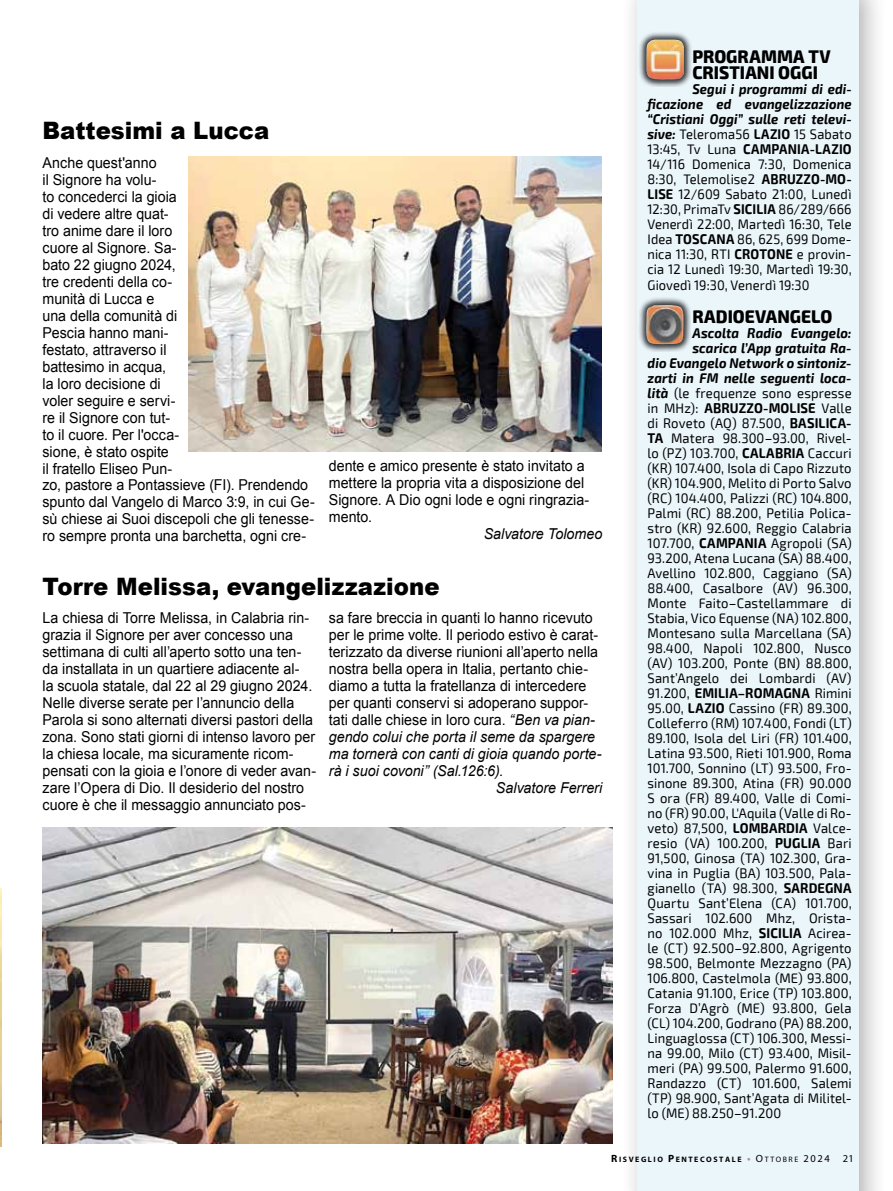
<style>
.page{position:relative;width:893px;height:1191px;background:#fff}
.page>*{position:absolute;margin:0;border:0;box-sizing:border-box;transform-origin:0 0}
.t1{font:900 24px "Arial";color:#000;scale:.95 1}
.t2{font:800 18px/16.5px "Exo 2";color:#000;scale:.95 1}
.t3{font:15px/17px "Arial";color:#000;scale:.95 1}
.t4{font:italic 15px "Arial";color:#000;scale:.95 1}
.t5{font:13.8px/15px "Exo 2";letter-spacing:.01em;color:#000;text-align:justify;scale:.94 1}
.t6{font:13.8px/15.1px "Exo 2";letter-spacing:.01em;color:#000;text-align:justify;scale:.93 1}
.t7{font:italic 700 13.8px "Exo 2";letter-spacing:.005em;color:#000;scale:.94 1}
.t8{font:700 13.8px "Exo 2";letter-spacing:.005em;color:#000;scale:.94 1}
.t9{font:700 7.8px "Myriad Pro";letter-spacing:.2em;color:#000}
.s1{font-style:italic}
.s2{font-weight:700;font-style:italic}
.s3{font-weight:700}
.s4{font-weight:400}
.s5{font-size:10.5px}
.s6{font-size:10.5px;color:#9c9d9f}
.s7{font-weight:400;font-size:10.5px}
</style>
<div class="page">
<div style="left:619px;top:0;width:269px;height:1191px;background:#000;opacity:.4"></div>
<div style="left:638px;top:0;width:221px;height:1191px;background:#e6f4fb"></div>
<svg style="left:637px;top:29px;width:54px;height:58px"></svg>
<img style="left:646px;top:40px;width:38px;height:41px">
<svg style="left:636px;top:295px;width:55px;height:57px"></svg>
<img style="left:646px;top:305px;width:39px;height:40px">
<img style="left:188px;top:156px;width:413px;height:296px">
<img style="left:43px;top:827px;width:570px;height:316px">
<h1 class="t1" style="left:43px;top:113px;width:240px">Battesimi a Lucca</h1>
<p class="t3" style="left:43px;top:155px;width:288px">Anche quest'anno<br>il Signore ha volu-<br>to concederci la gioia<br>di vedere altre quat-<br>tro anime dare il loro<br>cuore al Signore. Sa-<br>bato 22 giugno 2024,<br>tre credenti della co-<br>munità di Lucca e<br>una della comunità di<br>Pescia hanno mani-<br>festato, attraverso il<br>battesimo in acqua,<br>la loro decisione di<br>voler seguire e servi-<br>re il Signore con tut-<br>to il cuore. Per l'occa-<br>sione, è stato ospite<br>il fratello Eliseo Pun-<br>zo, pastore a Pontassieve (FI). Prendendo spunto dal Vangelo di Marco 3:9, in cui Ge&shy;sù chiese ai Suoi discepoli che gli tenesse&shy;ro sempre pronta una barchetta, ogni cre-</p>
<p class="t3" style="left:329px;top:458px;width:276px">dente e amico presente è stato invitato a mettere la propria vita a disposizione del<br>Signore. A Dio ogni lode e ogni ringrazia&shy;mento.</p>
<p class="t4" style="left:484px;top:524px;width:126px">Salvatore Tolomeo</p>
<h1 class="t1" style="left:43px;top:568px;width:419px">Torre Melissa, evangelizzazione</h1>
<p class="t3" style="left:43px;top:610px;width:289px">La chiesa di Torre Melissa, in Calabria rin&shy;grazia il Signore per aver concesso una settimana di culti all’aperto sotto una ten&shy;da installata in un quartiere adiacente al-<br>la scuola statale, dal 22 al 29 giugno 2024.<br>Nelle diverse serate per l’annuncio della Parola si sono alternati diversi pastori della zona. Sono stati giorni di intenso lavoro per la chiesa locale, ma sicuramente ricom&shy;pensati con la gioia e l’onore di veder avan&shy;zare l’Opera di Dio. Il desiderio del nostro cuore è che il messaggio annunciato pos-</p>
<p class="t3" style="left:329px;top:610px;width:279px">sa fare breccia in quanti lo hanno ricevuto</p>
<p class="t3" style="left:329px;top:627px;width:285px">per le prime volte. Il periodo estivo è carat-</p>
<p class="t3" style="left:329px;top:644px;width:285px">terizzato da diverse riunioni all’aperto nella</p>
<p class="t3" style="left:329px;top:660px;width:274px">nostra bella opera in Italia, pertanto chie-</p>
<p class="t3" style="left:329px;top:677px;width:273px">diamo a tutta la fratellanza di intercedere</p>
<p class="t3" style="left:329px;top:694px;width:274px">per quanti conservi si adoperano suppor-</p>
<p class="t3" style="left:329px;top:711px;width:282px">tati dalle chiese in loro cura. <span class="s1">“Ben va pian-</span></p>
<p class="t4" style="left:329px;top:727px;width:282px">gendo colui che porta il seme da spargere</p>
<p class="t4" style="left:329px;top:744px;width:289px">ma tornerà con canti di gioia quando porte-</p>
<p class="t4" style="left:329px;top:761px;width:185px">rà i suoi covoni” (Sal.126:6).</p>
<p class="t4" style="left:496px;top:778px;width:114px">Salvatore Ferreri</p>
<h2 class="t2" style="left:692px;top:48px;width:147px">PROGRAMMA TV<br>CRISTIANI OGGI</h2>
<p class="t6" style="left:647px;top:82px;width:221px;text-indent:45px"><span class="s2">Segui i programmi di edi&shy;ficazione ed evangelizzazione “Cristiani Oggi” sulle reti televi&shy;sive:</span> Teleroma56 <span class="s3">LAZIO</span> 15 Sabato 13:45, Tv Luna <span class="s3">CAMPANIA-LAZIO </span>14/116 Domenica 7:30, Domenica 8:30, Telemolise2 <span class="s3">ABRUZZO-MO-LISE</span> 12/609 Sabato 21:00, Lunedì 12:30, PrimaTv <span class="s3">SICILIA</span> 86/289/666<br>Venerdì 22:00, Martedì 16:30, Tele Idea <span class="s3">TOSCANA</span> 86, 625, 699 Dome&shy;nica 11:30, RTI <span class="s3">CROTONE</span> e provin&shy;cia 12 Lunedì 19:30, Martedì 19:30, Giovedì 19:30, Venerdì 19:30</p>
<h2 class="t2" style="left:692px;top:309px;width:149px">RADIOEVANGELO</h2>
<p class="t7" style="left:692px;top:325px;width:171px">Ascolta Radio Evangelo:</p>
<p class="t7" style="left:692px;top:340px;width:171px">scarica l’App gratuita Ra-</p>
<p class="t7" style="left:648px;top:355px;width:219px">dio Evangelo Network o sintoniz-</p>
<p class="t7" style="left:648px;top:370px;width:219px">zarti in FM nelle seguenti loca-</p>
<p class="t5" style="left:648px;top:386px;width:219px"><span class="s2">lità</span> (le frequenze sono espresse</p>
<p class="t8" style="left:648px;top:400px;width:166px"><span class="s4">in MHz):</span> ABRUZZO-MOLISE</p>
<p class="t5" style="left:648px;top:401px;width:219px;text-indent:174px">Valle di Roveto (AQ) 87.500, <span class="s3">BASI LICA-TA</span> Matera 98.300–93.00, Rivel&shy;lo (PZ) 103.700, <span class="s3">CALABRIA</span> Caccuri (KR) 107.400, Isola di Capo Rizzuto (KR) 104.900, Melito di Porto Salvo (RC) 104.400, Palizzi (RC) 104.800, Palmi (RC) 88.200, Petilia Polica&shy;stro (KR) 92.600, Reggio Calabria 107.700, <span class="s3">CAMPANIA</span></p>
<p class="t5" style="left:648px;top:536px;width:219px;text-indent:123px">Agropoli (SA)<br>93.200, Atena Lucana (SA) 88.400, Avellino 102.800, Caggiano (SA)<br>88.400, Casalbore (AV) 96.300, Monte Faito–Castellammare di Stabia, Vico Equense (NA) 102.800, Montesano sulla Marcellana (SA)<br>98.400, Napoli 102.800, Nusco (AV) 103.200, Ponte (BN) 88.800, Sant’Angelo dei Lombardi (AV)<br>91.200, <span class="s3">EMILIA–ROMA</span></p>
<p class="t5" style="left:783px;top:686px;width:74px"><span class="s3">GNA</span> Rimini</p>
<p class="t5" style="left:648px;top:701px;width:219px;text-align:left;text-indent:81px">Cassino (FR) 89.300,<br>Colleferro (RM) 107.400, Fondi (LT)<br>89.100, Isola del Liri (FR) 101.400,<br>Latina 93.500, Rieti 101.900, Roma<br>101.700, Sonnino (LT) 93.500, Fro&shy;sinone 89.300, Atina (FR) 90.000<br>S ora (FR) 89.400, Valle di Comi&shy;no (FR) 90.00, L'Aquila (Valle di Ro&shy;veto) 87,500, <span class="s3">LOM BARDIA</span> Valce&shy;resio (VA) 100.200, <span class="s3">PUGLIA</span> Bari<br>91,500, Ginosa (TA) 102.300, Gra&shy;vina in Puglia (BA) 103.500, Pala&shy;gianello (TA) 98.300, <span class="s3">SARDEGNA<br></span>Quartu Sant’Elena (CA) 101.700,<br>Sassari 102.600 Mhz, Orista&shy;no 102.000 Mhz, <span class="s3">SICILIA</span> Acirea&shy;le (CT) 92.500–92.800, Agrigento<br>98.500, Belmonte Mezzagno (PA)<br>106.800, Castelmola (ME) 93.800,<br>Catania 91.100, Erice (TP) 103.800,<br>Forza D’Agrò (ME) 93.800, Gela (CL) 104.200, Godrano (PA) 88.200,<br>Linguaglossa (CT) 106.300, Messi&shy;na 99.00, Milo (CT) 93.400, Misil&shy;meri (PA) 99.500, Palermo 91.600,<br>Randazzo (CT) 101.600, Salemi (TP) 98.900, Sant’Agata di Militel&shy;lo (ME) 88.250–91.200</p>
<p class="t5" style="left:648px;top:701px;width:60px">95.00, <span class="s3">LAZIO</span></p>
<p class="t9" style="left:611px;top:1154px;width:244px"><span class="s5">R</span>ISVEGLIO <span class="s5">P</span>ENTECOSTALE <span class="s6">•</span> <span class="s7">O</span><span class="s4">TTOBRE</span> <span class="s7">2024</span> <span class="s7">21</span></p>
</div>
